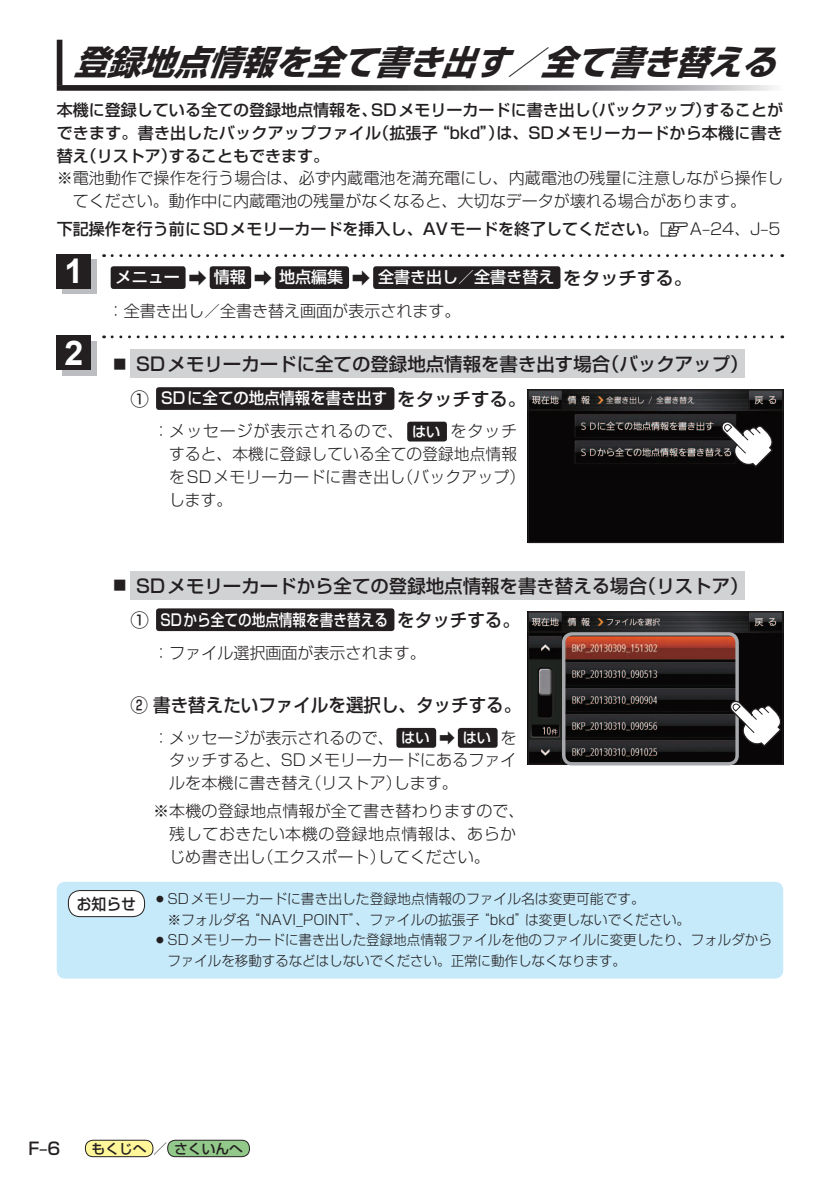
<style>
.page{position:relative;width:840px;height:1191px;background:#fff}
.page>*{position:absolute;margin:0;border:0;box-sizing:border-box;transform-origin:0 0}
.t1{font:italic 700 34px "Shin Go Pro";color:#231f20}
.t2{font:700 34px "Arial";color:#fff}
.t3{font:500 18.4px "Shin Go Pro";color:#231f20}
.t4{font:500 18.4px "Shin Go Pro";color:#231f20;scale:.95 1}
.t5{font:500 17px "Shin Go Pro";color:#231f20}
.t6{font:300 16px/22.6px "Shin Go Pro";letter-spacing:.005em;color:#231f20}
.t7{font:500 16px/22.6px "Shin Go Pro";color:#231f20;text-align:justify}
.t8{font:300 16px/33px "Shin Go Pro";letter-spacing:.05em;color:#231f20}
.t9{font:500 16px/33px "Shin Go Pro";color:#fff;scale:.85 1}
.t10{font:500 15.6px "Shin Go Pro";color:#231f20;scale:.95 1}
.t11{font:300 13.8px/20.6px "Shin Go Pro";color:#231f20}
.t12{font:500 13.8px "Shin Go Pro";color:#231f20}
.s1{font-family:"MC1";font-weight:400;font-size:14.2px}
.s2{font-weight:300}
.s3{font-weight:500;color:#fff}
.s4{font-weight:500;font-size:18.4px}
.s5{font-size:18.4px}
.s6{font-size:12.8px}
.s7{font-weight:500;font-size:14.2px;color:#fff}
.s8{font-size:18.4px;color:#231f20}
.s9{font-weight:300;color:#231f20}
.s10{font-size:14.2px}
</style>
<div class="page">
<div style="left:85px;top:1140px;width:68px;height:16px;background:#fff79a;border-radius:8px"></div>
<div style="left:85px;top:1140px;width:68px;height:17px;border:1px solid #231f20;border-radius:8px"></div>
<div style="left:168px;top:1140px;width:81px;height:16px;background:#92c889;border-radius:8px"></div>
<div style="left:167px;top:1140px;width:82px;height:17px;border:1px solid #231f20;border-radius:8px"></div>
<div style="left:57px;top:40px;width:5px;height:45px;background:#231f20"></div>
<svg style="left:57px;top:85px;width:718px;height:6px;background:#616162"></svg>
<div style="left:111px;top:266px;width:74px;height:23px;background:#231f20;border-radius:3px"></div>
<div style="left:209px;top:266px;width:42px;height:23px;background:#231f20;border-radius:3px"></div>
<div style="left:275px;top:266px;width:74px;height:23px;background:#231f20;border-radius:3px"></div>
<div style="left:373px;top:266px;width:187px;height:23px;background:#231f20;border-radius:3px"></div>
<svg style="left:112px;top:254px;width:670px;height:3px"></svg>
<div style="left:62px;top:260px;width:34px;height:34px;background:#bcbdc0"></div>
<div style="left:57px;top:254px;width:34px;height:34px;background:#231f20"></div>
<div style="left:130px;top:350px;width:614px;height:28px;background:#d1d2d4"></div>
<img style="left:529px;top:391px;width:251px;height:150px">
<div style="left:527px;top:389px;width:255px;height:154px;border:1px solid #231f20"></div>
<div style="left:156px;top:387px;width:238px;height:23px;background:#231f20;border-radius:3px"></div>
<div style="left:407px;top:422px;width:39px;height:19px;background:#231f20;border-radius:3px"></div>
<svg style="left:719px;top:419px;width:55px;height:49px"></svg>
<svg style="left:112px;top:335px;width:670px;height:3px"></svg>
<div style="left:62px;top:341px;width:34px;height:34px;background:#bcbdc0"></div>
<div style="left:57px;top:335px;width:34px;height:34px;background:#231f20"></div>
<div style="left:130px;top:571px;width:614px;height:29px;background:#d1d2d4"></div>
<div style="left:156px;top:608px;width:238px;height:23px;background:#231f20;border-radius:3px"></div>
<div style="left:396px;top:728px;width:40px;height:19px;background:#231f20;border-radius:3px"></div>
<div style="left:457px;top:728px;width:40px;height:19px;background:#231f20;border-radius:3px"></div>
<img style="left:529px;top:613px;width:251px;height:150px">
<div style="left:527px;top:611px;width:255px;height:154px;border:1px solid #231f20"></div>
<div style="left:561px;top:632px;width:177px;height:133px;border:3px solid #a8a9ad;border-radius:9px"></div>
<svg style="left:727px;top:699px;width:55px;height:49px"></svg>
<div style="left:57px;top:881px;width:725px;height:97px;background:#c6eafa;border-radius:9px"></div>
<div style="left:68px;top:890px;width:76px;height:26px;background:#fff;border-radius:12px"></div>
<div style="left:68px;top:890px;width:77px;height:27px;border:1px solid #231f20;border-radius:12px"></div>
<h1 class="t1" style="left:74px;top:35px;width:719px">登録地点情報を全て書き出す／全て書き替える</h1>
<p class="t7" style="left:57px;top:97px;width:727px">本機に登録している全ての登録地点情報を、SDメモリーカードに書き出し（バックアップ）することができます。書き出したバックアップファイル（拡張子“bkd”）は、SDメモリーカードから本機に書き替え（リストア）することもできます。</p>
<p class="t6" style="left:73px;top:165px;width:711px;text-indent:-16px">※電池動作で操作を行う場合は、必ず内蔵電池を満充電にし、内蔵電池の残量に注意しながら操作してください。動作中に内蔵電池の残量がなくなると、大切なデータが壊れる場合があります。</p>
<p class="t7" style="left:57px;top:216px;width:725px">下記操作を行う前にSDメモリーカードを挿入し、AVモードを終了してください。<span class="s1">z</span><span class="s2">A–24、J–5</span></p>
<h1 class="t2" style="left:64px;top:249px;width:20px">1</h1>
<h1 class="t2" style="left:64px;top:330px;width:20px">2</h1>
<p class="t6" style="left:108px;top:259px;width:585px;line-height:33px;text-indent:8px"><span class="s3">メニュー</span> <span class="s4">➡</span> <span class="s3">情報</span> <span class="s4">➡</span> <span class="s3">地点編集</span> <span class="s5">➡</span> <span class="s3">全書き出し／全書き替え</span><span class="s4">をタッチする。</span>：全書き出し／全書き替え画面が表示されます。</p>
<p class="t3" style="left:113px;top:349px;width:636px"><span class="s6">■</span> SDメモリーカードに全ての登録地点情報を書き出す場合（バックアップ）</p>
<p class="t8" style="left:153px;top:380px;width:374px;text-indent:-23px"><span class="s4">①</span> <span class="s3">SDに全ての地点情報を書き出す</span> <span class="s4">をタッチする。</span>：メッセージが表示されるので、<span class="s7">はい</span> をタッチ</p>
<p class="t6" style="left:169px;top:441px;width:357px">すると、本機に登録している全ての登録地点情報をSDメモリーカードに書き出し（バックアップ）します。</p>
<p class="t3" style="left:113px;top:570px;width:636px"><span class="s6">■</span> SDメモリーカードから全ての登録地点情報を書き替える場合（リストア）</p>
<p class="t9" style="left:153px;top:601px;width:432px;text-indent:-23px"><span class="s8">①</span> SDから全ての地点情報を書き替える <span class="s8">をタッチする。</span><span class="s9">：ファイル選択画面が表示されます。</span></p>
<p class="t4" style="left:130px;top:689px;width:412px">② 書き替えたいファイルを選択し、タッチする。</p>
<p class="t6" style="left:169px;top:724px;width:348px;text-align:justify;text-indent:-16px">：メッセージが表示されるので、<span class="s7">はい</span> ➡ <span class="s7">はい</span> をタッチすると、SDメモリーカードにあるファイルを本機に書き替え（リストア）します。</p>
<p class="t6" style="left:169px;top:798px;width:356px;text-indent:-16px">※本機の登録地点情報が全て書き替わりますので、残しておきたい本機の登録地点情報は、あらかじめ書き出し（エクスポート）してください。</p>
<p class="t11" style="left:167px;top:886px;width:524px;text-indent:-14px">○SDメモリーカードに書き出した登録地点情報のファイル名は変更可能です。<br>※フォルダ名“NAVI_POINT”、ファイルの拡張子“bkd”は変更しないでください。</p>
<p class="t11" style="left:167px;top:927px;width:605px;text-indent:-14px">○SDメモリーカードに書き出した登録地点情報ファイルを他のファイルに変更したり、フォルダからファイルを移動するなどはしないでください。正常に動作しなくなります。</p>
<p class="t10" style="left:77px;top:890px;width:64px">お知らせ</p>
<p class="t5" style="left:28px;top:1134px;width:34px">F–6</p>
<p class="t12" style="left:92px;top:1137px;width:153px">もくじへ<span class="s10">／</span>さくいんへ</p>
</div>
